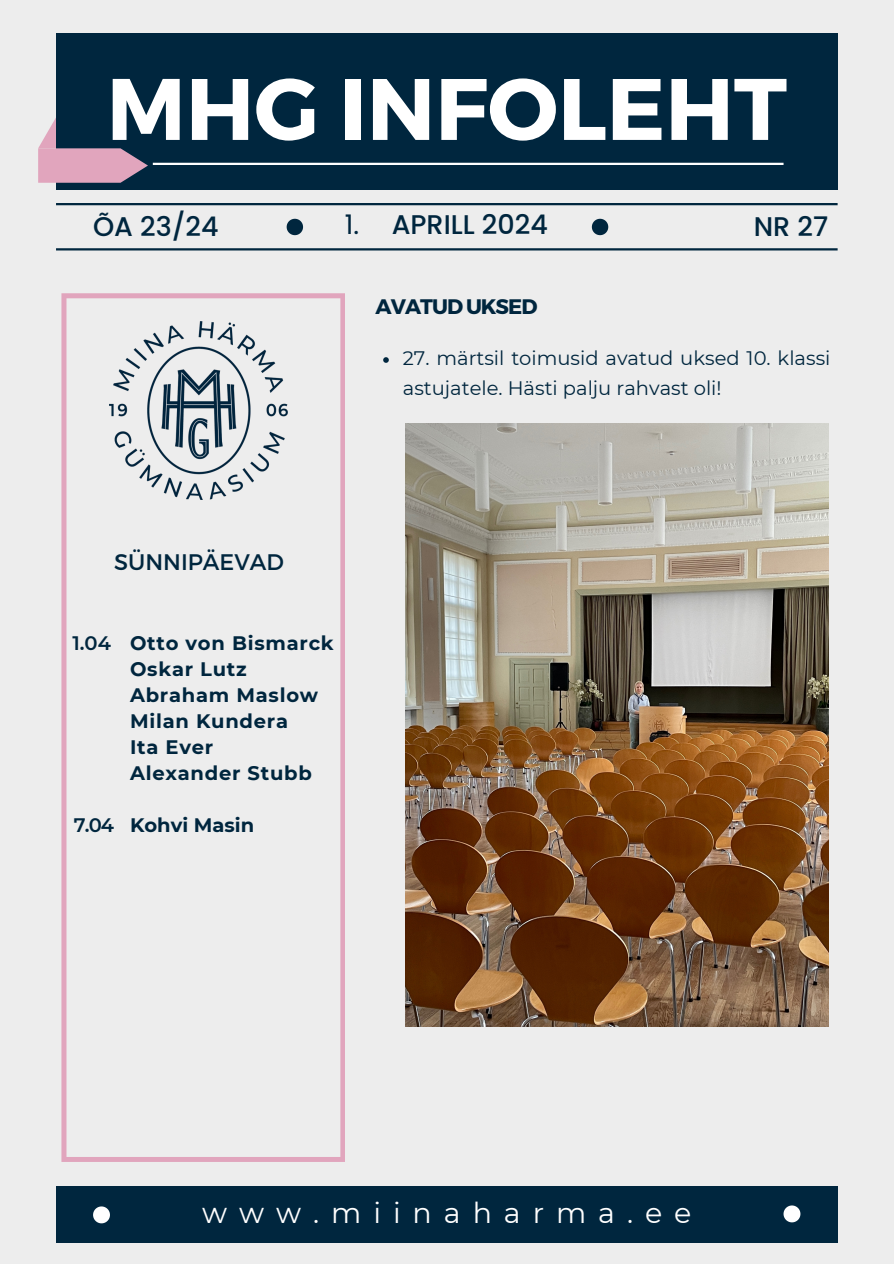
<style>
.page{position:relative;width:894px;height:1264px;background:#fff}
.page>*{position:absolute;margin:0;border:0;box-sizing:border-box;transform-origin:0 0}
.t1{font:700 87px "Montserrat";color:#fff}
.t2{font:28.5px "Montserrat";letter-spacing:.42em;color:#fff}
.t3{font:500 27px "Poppins";color:#00263e}
.t4{font:22.5px "Montserrat";color:#00263e}
.t5{font:700 21px "Montserrat";letter-spacing:-.045em;color:#00263e}
.t6{font:700 19.5px/25.8px "Montserrat";letter-spacing:.04em;color:#00263e}
.t7{font:19.5px/30.3px "Montserrat";color:#00263e}
.t8{font:700 19.5px "Montserrat";color:#00263e}
.t9{font:600 19.5px "Montserrat";color:#00263e}
.s1{font-weight:400}
</style>
<div class="page">
<div style="left:0;top:0;width:893px;height:1263px;background:#ededed"></div>
<div style="left:56px;top:33px;width:781px;height:157px;background:#00263e"></div>
<svg style="left:38px;top:118px;width:110px;height:65px"></svg>
<hr style="left:56px;top:203px;width:781px;height:2px;background:#00263e">
<hr style="left:56px;top:248px;width:781px;height:2px;background:#00263e">
<div style="left:56px;top:1186px;width:781px;height:56px;background:#00263e"></div>
<svg style="left:286px;top:219px;width:17px;height:16px"></svg>
<svg style="left:61px;top:293px;width:284px;height:868px"></svg>
<svg style="left:591px;top:219px;width:17px;height:16px"></svg>
<svg style="left:93px;top:1206px;width:17px;height:17px"></svg>
<svg style="left:783px;top:1205px;width:17px;height:17px"></svg>
<hr style="left:153px;top:163px;width:630px;height:2px;background:#fff">
<img style="left:109px;top:322px;width:178px;height:178px">
<img style="left:405px;top:423px;width:422px;height:603px">
<svg style="left:383px;top:357px;width:6px;height:6px"></svg>
<p class="t1" style="left:107px;top:52px;width:681px">MHG INFOLEHT</p>
<p class="t3" style="left:93px;top:208px;width:127px">ÕA 23/24</p>
<h2 class="t3" style="left:345px;top:206px;width:204px"><span class="s1">1.</span> APRILL 2024</h2>
<p class="t3" style="left:753px;top:208px;width:76px">NR 27</p>
<p class="t5" style="left:375px;top:292px;width:163px">AVATUD UKSED</p>
<p class="t4" style="left:114px;top:547px;width:171px">SÜNNIPÄEVAD</p>
<h6 class="t9" style="left:72px;top:631px;width:40px">1.04</h6>
<p class="t6" style="left:130px;top:630px;width:205px">Otto von Bismarck<br>Oskar Lutz<br>Abraham Maslow<br>Milan Kundera<br>Ita Ever</p>
<p class="t6" style="left:130px;top:759px;width:183px">Alexander Stubb</p>
<p class="t9" style="left:74px;top:813px;width:42px">7.04</p>
<h4 class="t8" style="left:130px;top:813px;width:126px">Kohvi Masin</h4>
<p class="t7" style="left:403px;top:343px;width:429px">27. märtsil toimusid avatud uksed 10. klassi astujatele. Hästi palju rahvast oli!</p>
<h1 class="t2" style="left:202px;top:1195px;width:490px">www.miinaharma.ee</h1>
</div>
